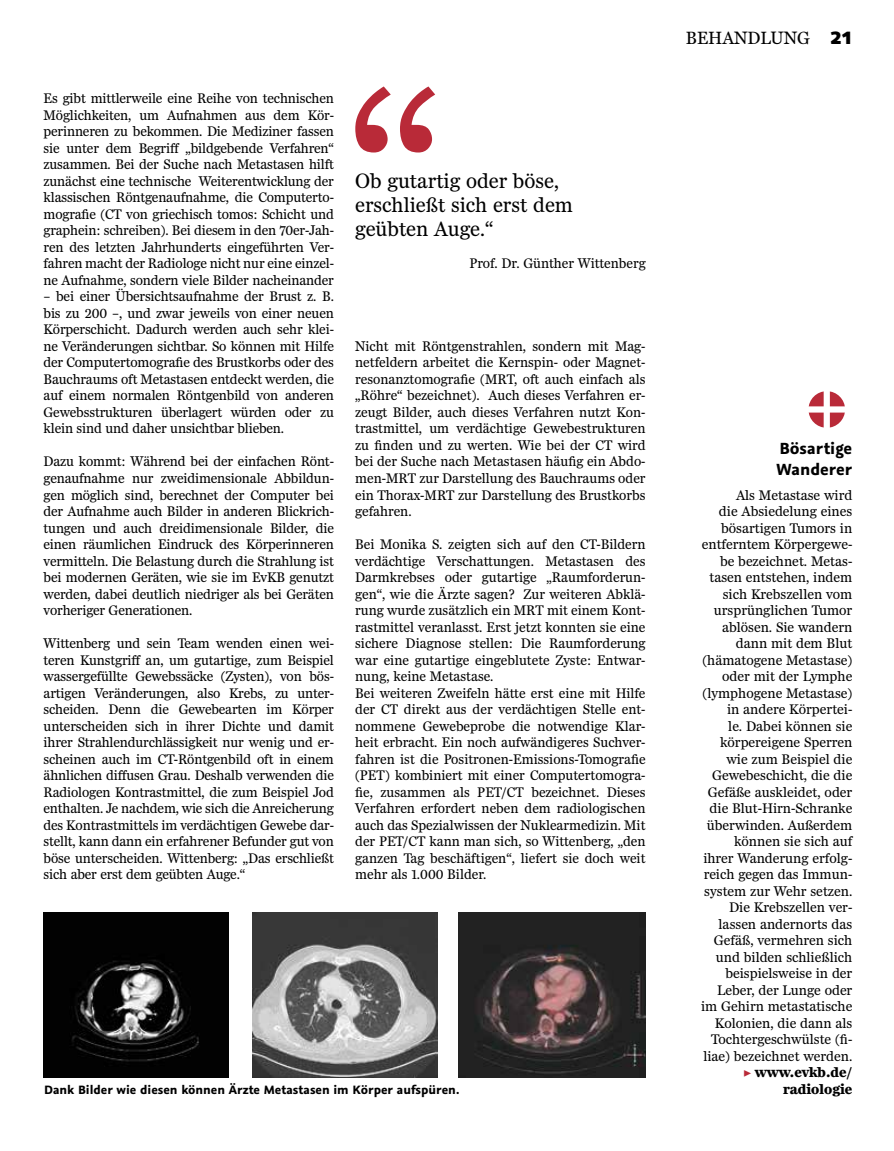
<style>
.page{position:relative;width:894px;height:1151px;background:#fff}
.page>*{position:absolute;margin:0;border:0;box-sizing:border-box;transform-origin:0 0}
.t1{font:700 27px "Graublau Sans";color:#000}
.t2{font:21px/24px "Miller Daily";color:#000}
.t3{font:700 18px/21px "Graublau Sans";color:#000}
.t4{font:18px "Miller Daily";color:#000}
.t5{font:14.1px/16.5px "Miller Daily";color:#000;text-align:justify}
.t6{font:700 13.5px "Graublau Sans";color:#000}
.s1{font-family:"Minion Pro";font-weight:700;color:#b92a38}
.s2{font-weight:700}
</style>
<div class="page">
<svg style="left:804px;top:387px;width:44px;height:44px"></svg>
<div style="left:800px;top:384px;width:51px;height:51px;border:7px solid #fff;border-radius:50%"></div>
<div style="left:801px;top:406px;width:50px;height:6px;background:#fff"></div>
<div style="left:823px;top:386px;width:6px;height:45px;background:#fff"></div>
<img style="left:253px;top:912px;width:184px;height:165px">
<img style="left:458px;top:912px;width:187px;height:165px">
<img style="left:44px;top:912px;width:184px;height:165px">
<svg style="left:355px;top:86px;width:80px;height:66px"></svg>
<p class="t5" style="left:44px;top:90px;width:292px">Es gibt mittlerweile eine Reihe von technischen Möglichkeiten, um Aufnahmen aus dem Kör&shy;perinneren zu bekommen. Die Mediziner fassen sie unter dem Begriff „bildgebende Verfahren“ zusammen. Bei der Suche nach Metastasen hilft zunächst eine technische Weiterentwicklung der klassischen Röntgenaufnahme, die Computerto&shy;mografie (CT von griechisch tomos: Schicht und graphein: schreiben). Bei diesem in den 70er-Jah&shy;ren des letzten Jahrhunderts eingeführten Ver&shy;fahren macht der Radiologe nicht nur eine einzel&shy;ne Aufnahme, sondern viele Bilder nacheinander</p>
<p class="t5" style="left:44px;top:288px;width:292px">– bei einer Übersichtsaufnahme der Brust z. B. bis zu 200 –, und zwar jeweils von einer neuen Körperschicht. Dadurch werden auch sehr klei&shy;ne Veränderungen sichtbar. So können mit Hilfe der Computertomografie des Brustkorbs oder des Bauchraums oft Metastasen entdeckt werden, die auf einem normalen Röntgenbild von anderen Gewebsstrukturen überlagert würden oder zu klein sind und daher unsichtbar blieben.</p>
<p class="t5" style="left:44px;top:453px;width:292px">Dazu kommt: Während bei der einfachen Rönt&shy;genaufnahme nur zweidimensionale Abbildun&shy;gen möglich sind, berechnet der Computer bei der Aufnahme auch Bilder in anderen Blickrich&shy;tungen und auch dreidimensionale Bilder, die einen räumlichen Eindruck des Körperinneren vermitteln. Die Belastung durch die Strahlung ist bei modernen Geräten, wie sie im EvKB genutzt werden, dabei deutlich niedriger als bei Geräten vorheriger Generationen.</p>
<p class="t5" style="left:44px;top:635px;width:292px">Wittenberg und sein Team wenden einen wei&shy;teren Kunstgriff an, um gutartige, zum Beispiel wassergefüllte Gewebssäcke (Zysten), von bös&shy;artigen Veränderungen, also Krebs, zu unter&shy;scheiden. Denn die Gewebearten im Körper unterscheiden sich in ihrer Dichte und damit ihrer Strahlendurchlässigkeit nur wenig und er&shy;scheinen auch im CT-Röntgenbild oft in einem ähnlichen diffusen Grau. Deshalb verwenden die Radiologen Kontrastmittel, die zum Beispiel Jod enthalten. Je nachdem, wie sich die Anreicherung des Kontrastmittels im verdächtigen Gewebe dar&shy;stellt, kann dann ein erfahrener Befunder gut von böse unterscheiden. Wittenberg: „Das erschließt sich aber erst dem geübten Auge.“</p>
<h2 class="t2" style="left:355px;top:168px;width:219px">Ob gutartig oder böse, erschließt sich erst dem geübten Auge.“</h2>
<p class="t5" style="left:469px;top:255px;width:178px">Prof. Dr. Günther Wittenberg</p>
<p class="t5" style="left:355px;top:338px;width:292px">Nicht mit Röntgenstrahlen, sondern mit Mag&shy;netfeldern arbeitet die Kernspin- oder Magnet&shy;resonanztomografie (MRT, oft auch einfach als „Röhre“ bezeichnet). Auch dieses Verfahren er&shy;zeugt Bilder, auch dieses Verfahren nutzt Kon&shy;trastmittel, um verdächtige Gewebestrukturen zu finden und zu werten. Wie bei der CT wird bei der Suche nach Metastasen häufig ein Abdo&shy;men-MRT zur Darstellung des Bauchraums oder ein Thorax-MRT zur Darstellung des Brustkorbs gefahren.</p>
<p class="t5" style="left:355px;top:536px;width:292px;text-align:left">Bei Monika S. zeigten sich auf den CT-Bildern verdächtige Verschattungen. Metastasen des Darmkrebses oder gutartige „Raumforderun&shy;gen“, wie die Ärzte sagen? Zur weiteren Abklä&shy;rung wurde zusätzlich ein MRT mit einem Kont&shy;rastmittel veranlasst. Erst jetzt konnten sie eine sichere Diagnose stellen: Die Raumforderung war eine gutartige eingeblutete Zyste: Entwar&shy;nung, keine Metastase.<br>Bei weiteren Zweifeln hätte erst eine mit Hilfe der CT direkt aus der verdächtigen Stelle ent&shy;nommene Gewebeprobe die notwendige Klar&shy;heit erbracht. Ein noch aufwändigeres Suchver&shy;fahren ist die Positronen-Emissions-Tomografie (PET) kombiniert mit einer Computertomogra&shy;fie, zusammen als PET/CT bezeichnet. Dieses Verfahren erfordert neben dem radiologischen auch das Spezialwissen der Nuklearmedizin. Mit der PET/CT kann man sich, so Wittenberg, „den ganzen Tag beschäftigen“, liefert sie doch weit mehr als 1.000 Bilder.</p>
<p class="t6" style="left:44px;top:1080px;width:417px">Dank Bilder wie diesen können Ärzte Metastasen im Körper aufspüren.</p>
<p class="t4" style="left:685px;top:28px;width:14px">behandlung</p>
<h1 class="t1" style="left:830px;top:18px;width:23px">21</h1>
<p class="t3" style="left:776px;top:437px;width:77px">Bösartige<br>Wanderer</p>
<p class="t5" style="left:700px;top:486px;width:153px;text-align:right">Als Metastase wird<br>die Absiedelung eines bösartigen Tumors in entferntem Körpergewe&shy;be bezeichnet. Metas&shy;tasen entstehen, indem sich Krebszellen vom ursprünglichen Tumor ablösen. Sie wandern dann mit dem Blut (hämatogene Metastase) oder mit der Lymphe (lymphogene Metastase) in andere Körpertei-<br>le. Dabei können sie körpereigene Sperren wie zum Beispiel die<br>Gewebeschicht, die die<br>Gefäße auskleidet, oder die Blut-Hirn-Schranke überwinden. Außerdem können sie sich auf ihrer Wanderung erfolg&shy;reich gegen das Immun&shy;system zur Wehr setzen.<br>Die Krebszellen ver&shy;lassen andernorts das<br>Gefäß, vermehren sich und bilden schließlich beispielsweise in der<br>Leber, der Lunge oder im Gehirn metastatische<br>Kolonien, die dann als<br>Tochtergeschwülste (fi&shy;liae) bezeichnet werden. <span class="s1">▶</span> <span class="s2">www.evkb.de/ radiologie</span></p>
</div>
